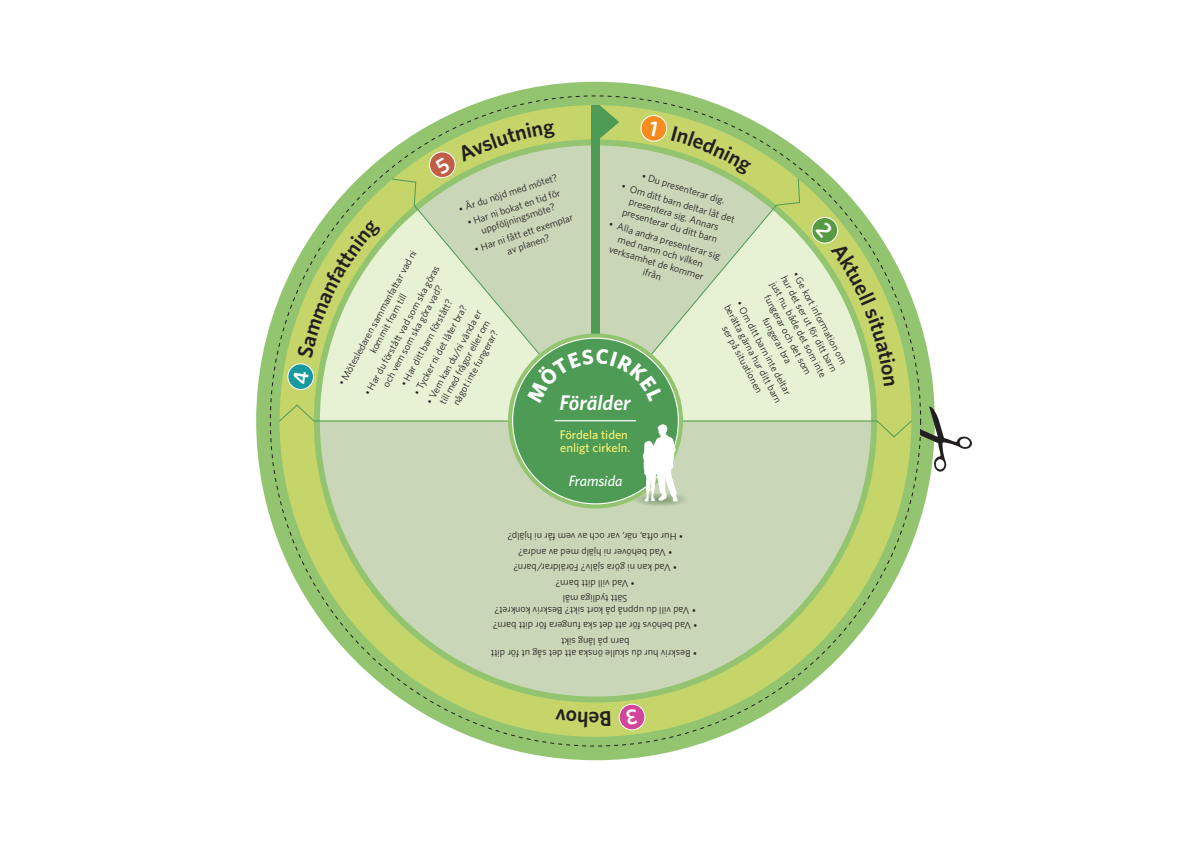
<style>
.page{position:relative;width:1191px;height:842px;background:#fff}
.page>*{position:absolute;margin:0;border:0;box-sizing:border-box;transform-origin:0 0}
.t1{font:italic 600 21.2px "Whitney";color:#fff}
.t2{font:italic 500 14.9px "Whitney";color:#fff}
.t3{font:500 12.5px/12.9px "Whitney";color:#fff573}
.t4{font:10.1px/12.1px "Whitney";color:#231f20;text-align:center}
</style>
<div class="page">
<svg style="left:256px;top:82px;width:678px;height:678px"></svg>
<div style="left:280px;top:105px;width:631px;height:632px;background:#c5d56a;border-radius:50%"></div>
<svg style="left:599px;top:105px;width:20px;height:34px"></svg>
<div style="left:641px;top:115px;width:25px;height:26px;background:#f68b1f;border-radius:50%"></div>
<div style="left:640px;top:115px;width:27px;height:27px;border:1px solid #fff;border-radius:50%"></div>
<div style="left:619px;top:704px;width:26px;height:26px;background:#d24598;border-radius:50%"></div>
<div style="left:618px;top:704px;width:27px;height:26px;border:1px solid #fff;border-radius:50%"></div>
<svg style="left:314px;top:139px;width:563px;height:563px;fill:#cad6b8"></svg>
<div style="left:591px;top:105px;width:8px;height:230px;background:#4d9b55"></div>
<svg style="left:391px;top:178px;width:200px;height:38px"></svg>
<svg style="left:599px;top:178px;width:201px;height:38px"></svg>
<svg style="left:920px;top:406px;width:52px;height:66px"></svg>
<svg style="left:671px;top:126px;width:80px;height:50px"></svg>
<svg style="left:278px;top:216px;width:634px;height:292px"></svg>
<svg style="left:434px;top:157px;width:17px;height:17px"></svg>
<svg style="left:457px;top:123px;width:98px;height:39px"></svg>
<p class="t4" style="left:457px;top:203px;width:105px;rotate:-18deg">• Är du nöjd med mötet?</p>
<p class="t4" style="left:644px;top:170px;width:88px;rotate:16deg">• Du presenterar dig.</p>
<p class="t4" style="left:623px;top:181px;width:119px;rotate:16deg">• Om ditt barn deltar låt det presentera sig. Annars presenterar du ditt barn</p>
<p class="t4" style="left:465px;top:216px;width:99px;rotate:-18deg">• Har ni bokat en tid för uppföljningsmöte?</p>
<p class="t4" style="left:473px;top:243px;width:105px;rotate:-18deg">• Har ni fått ett exemplar av planen?</p>
<p class="t4" style="left:611px;top:218px;width:117px;rotate:16deg">• Alla andra presenterar sig med namn och vilken verksamhet de kommer ifrån</p>
<p class="t4" style="left:335px;top:381px;width:154px;rotate:-61deg">• Mötesledaren sammanfattar vad ni kommit fram till</p>
<p class="t4" style="left:361px;top:391px;width:148px;rotate:-61deg">• Har du förstått vad som ska göras och vem som ska göra vad?</p>
<p class="t4" style="left:800px;top:267px;width:109px;rotate:62deg">• Ge kort information om hur det ser ut för ditt barn just nu, både det som inte fungerar och det som fungerar bra</p>
<p class="t4" style="left:397px;top:382px;width:99px;rotate:-61deg">• Har ditt barn förstått?</p>
<p class="t4" style="left:743px;top:296px;width:111px;rotate:62deg">• Om ditt barn inte deltar berätta gärna hur ditt barn ser på situationen</p>
<p class="t4" style="left:410px;top:391px;width:102px;rotate:-61deg">• Tycker ni det låter bra?</p>
<p class="t4" style="left:423px;top:400px;width:107px;rotate:-61deg">• Vem kan du/ni vända er till med frågor eller om något inte fungerar?</p>
<h1 class="t1" style="left:559px;top:389px;width:73px">Förälder</h1>
<p class="t3" style="left:560px;top:428px;width:72px">Fördela tiden enligt cirkeln.</p>
<h2 class="t2" style="left:568px;top:471px;width:55px">Framsida</h2>
<p class="t4" style="left:683px;top:543px;width:177px;rotate:-180deg">• Hur ofta, när, var och av vem får ni hjälp?</p>
<p class="t4" style="left:672px;top:558px;width:156px;rotate:-180deg">• Vad behöver ni hjälp med av andra?</p>
<p class="t4" style="left:677px;top:574px;width:165px;rotate:-180deg">• Vad kan ni göra själv? Föräldrar/barn?</p>
<p class="t4" style="left:635px;top:589px;width:81px;rotate:-180deg">• Vad vill ditt barn?</p>
<p class="t4" style="left:696px;top:617px;width:203px;rotate:-180deg">• Vad vill du uppnå på kort sikt? Beskriv konkret?<br>Sätt tydliga mål</p>
<p class="t4" style="left:697px;top:632px;width:206px;rotate:-180deg">• Vad behövs för att det ska fungera för ditt barn?</p>
<p class="t4" style="left:697px;top:660px;width:208px;rotate:-180deg">• Beskriv hur du skulle önska att det såg ut för ditt barn på lång sikt</p>
</div>
